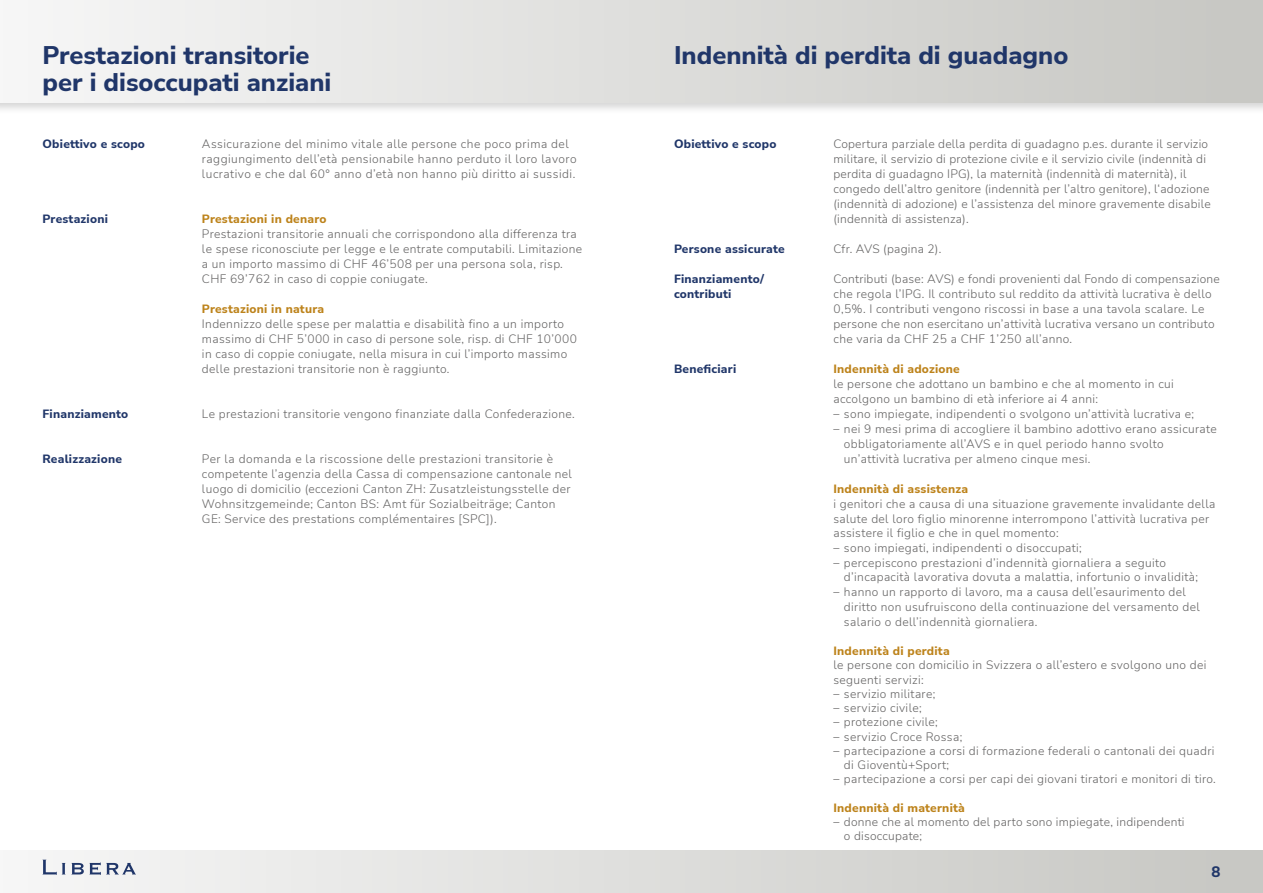
<style>
.page{position:relative;width:1263px;height:893px;background:#fff}
.page>*{position:absolute;margin:0;border:0;box-sizing:border-box;transform-origin:0 0}
.t1{font:800 25.5px/27px "Nunito Sans";color:#203669}
.t2{font:800 15px "Nunito Sans";color:#203669}
.t3{font:300 12px/15px "Nunito Sans";letter-spacing:.03em;color:#646363}
.t4{font:800 12px/15px "Nunito Sans";letter-spacing:.02em;color:#203669}
.t5{font:800 12px "Nunito Sans";letter-spacing:.02em;color:#bd831b}
</style>
<div class="page">
<div style="left:0;top:0;width:1263px;height:115px;background:#000;opacity:.17"></div>
<div style="left:0;top:0;width:1263px;height:102px;background:linear-gradient(to right,#f7f7f7,#c6c6c2)"></div>
<div style="left:0;top:850px;width:1263px;height:43px;background:linear-gradient(to right,#f6f6f6,#c7c7c2)"></div>
<svg style="left:71px;top:863px;width:13px;height:11px"></svg>
<svg style="left:90px;top:862px;width:46px;height:13px"></svg>
<svg style="left:43px;top:860px;width:22px;height:15px"></svg>
<h1 class="t1" style="left:43px;top:41px;width:290px">Prestazioni transitorie per i disoccupati anziani</h1>
<p class="t4" style="left:43px;top:136px;width:104px">Obiettivo e scopo</p>
<p class="t4" style="left:43px;top:211px;width:67px">Prestazioni</p>
<p class="t4" style="left:43px;top:406px;width:87px">Finanziamento</p>
<p class="t4" style="left:43px;top:451px;width:81px">Realizzazione</p>
<p class="t3" style="left:202px;top:136px;width:376px">Assicurazione del minimo vitale alle persone che poco prima del raggiungimento dell’età pensionabile hanno perduto il loro lavoro lucrativo e che dal 60° anno d’età non hanno più diritto ai sussidi.</p>
<p class="t5" style="left:202px;top:211px;width:126px">Prestazioni in denaro</p>
<p class="t3" style="left:202px;top:226px;width:382px">Prestazioni transitorie annuali che corrispondono alla differenza tra le spese riconosciute per legge e le entrate computabili. Limitazione a un importo massimo di CHF 46’508 per una persona sola, risp.<br>CHF 69’762 in caso di coppie coniugate.</p>
<p class="t5" style="left:202px;top:301px;width:124px">Prestazioni in natura</p>
<p class="t3" style="left:202px;top:316px;width:376px">Indennizzo delle spese per malattia e disabilità fino a un importo massimo di CHF 5’000 in caso di persone sole, risp. di CHF 10’000 in caso di coppie coniugate, nella misura in cui l’importo massimo delle prestazioni transitorie non è raggiunto.</p>
<p class="t3" style="left:202px;top:406px;width:374px">Le prestazioni transitorie vengono finanziate dalla Confederazione.</p>
<p class="t3" style="left:202px;top:451px;width:372px">Per la domanda e la riscossione delle prestazioni transitorie è competente l’agenzia della Cassa di compensazione cantonale nel luogo di domicilio (eccezioni Canton ZH: Zusatzleistungsstelle der Wohnsitzgemeinde; Canton BS: Amt für Sozialbeiträge; Canton GE: Service des prestations complémentaires [SPC]).</p>
<h1 class="t1" style="left:674px;top:41px;width:396px">Indennità di perdita di guadagno</h1>
<p class="t4" style="left:674px;top:136px;width:104px">Obiettivo e scopo</p>
<p class="t4" style="left:674px;top:241px;width:112px">Persone assicurate</p>
<p class="t4" style="left:674px;top:271px;width:92px">Finanziamento/ contributi</p>
<p class="t4" style="left:674px;top:361px;width:64px">Beneficiari</p>
<p class="t3" style="left:833px;top:136px;width:379px">Copertura parziale della perdita di guadagno p.es. durante il servizio militare, il servizio di protezione civile e il servizio civile (indennità di perdita di guadagno IPG), la maternità (indennità di maternità), il congedo dell’altro genitore (indennità per l’altro genitore), l‘adozione (indennità di adozione) e l’assistenza del minore gravemente disabile (indennità di assistenza).</p>
<p class="t3" style="left:833px;top:241px;width:109px">Cfr. AVS (pagina 2).</p>
<p class="t3" style="left:833px;top:271px;width:388px">Contributi (base: AVS) e fondi provenienti dal Fondo di compensazione che regola l’IPG. Il contributo sul reddito da attività lucrativa è dello 0,5%. I contributi vengono riscossi in base a una tavola scalare. Le persone che non esercitano un’attività lucrativa versano un contributo che varia da CHF 25 a CHF 1’250 all’anno.</p>
<p class="t5" style="left:833px;top:361px;width:128px">Indennità di adozione</p>
<p class="t3" style="left:833px;top:376px;width:342px">le persone che adottano un bambino e che al momento in cui accolgono un bambino di età inferiore ai 4 anni:</p>
<p class="t3" style="left:833px;top:406px;width:362px">– sono impiegate, indipendenti o svolgono un’attività lucrativa e;</p>
<p class="t3" style="left:844px;top:421px;width:374px;text-indent:-10px">– nei 9 mesi prima di accogliere il bambino adottivo erano assicurate obbligatoriamente all’AVS e in quel periodo hanno svolto un’attività lucrativa per almeno cinque mesi.</p>
<p class="t5" style="left:833px;top:481px;width:136px">Indennità di assistenza</p>
<p class="t3" style="left:833px;top:496px;width:383px">i genitori che a causa di una situazione gravemente invalidante della salute del loro figlio minorenne interrompono l’attività lucrativa per assistere il figlio e che in quel momento:</p>
<p class="t3" style="left:833px;top:540px;width:250px">– sono impiegati, indipendenti o disoccupati;</p>
<p class="t3" style="left:844px;top:555px;width:356px;text-indent:-10px">– percepiscono prestazioni d’indennità giornaliera a seguito d’incapacità lavorativa dovuta a malattia, infortunio o invalidità;</p>
<p class="t3" style="left:844px;top:584px;width:357px;text-indent:-10px">– hanno un rapporto di lavoro, ma a causa dell’esaurimento del diritto non usufruiscono della continuazione del versamento del salario o dell’indennità giornaliera.</p>
<p class="t5" style="left:833px;top:642px;width:118px">Indennità di perdita</p>
<p class="t3" style="left:833px;top:658px;width:375px;line-height:14.2px">le persone con domicilio in Svizzera o all’estero e svolgono uno dei seguenti servizi:</p>
<p class="t3" style="left:833px;top:686px;width:103px">– servizio militare;</p>
<p class="t3" style="left:833px;top:700px;width:90px">– servizio civile;</p>
<p class="t3" style="left:833px;top:714px;width:106px">– protezione civile;</p>
<p class="t3" style="left:833px;top:728px;width:130px">– servizio Croce Rossa;</p>
<p class="t3" style="left:844px;top:743px;width:372px;line-height:14.2px;text-indent:-10px">– partecipazione a corsi di formazione federali o cantonali dei quadri di Gioventù+Sport;</p>
<p class="t3" style="left:833px;top:771px;width:384px">– partecipazione a corsi per capi dei giovani tiratori e monitori di tiro.</p>
<p class="t5" style="left:833px;top:799px;width:133px">Indennità di maternità</p>
<p class="t3" style="left:844px;top:814px;width:342px;line-height:14.2px;text-indent:-10px">– donne che al momento del parto sono impiegate, indipendenti o disoccupate;</p>
<p class="t2" style="left:1211px;top:861px;width:10px">8</p>
</div>
